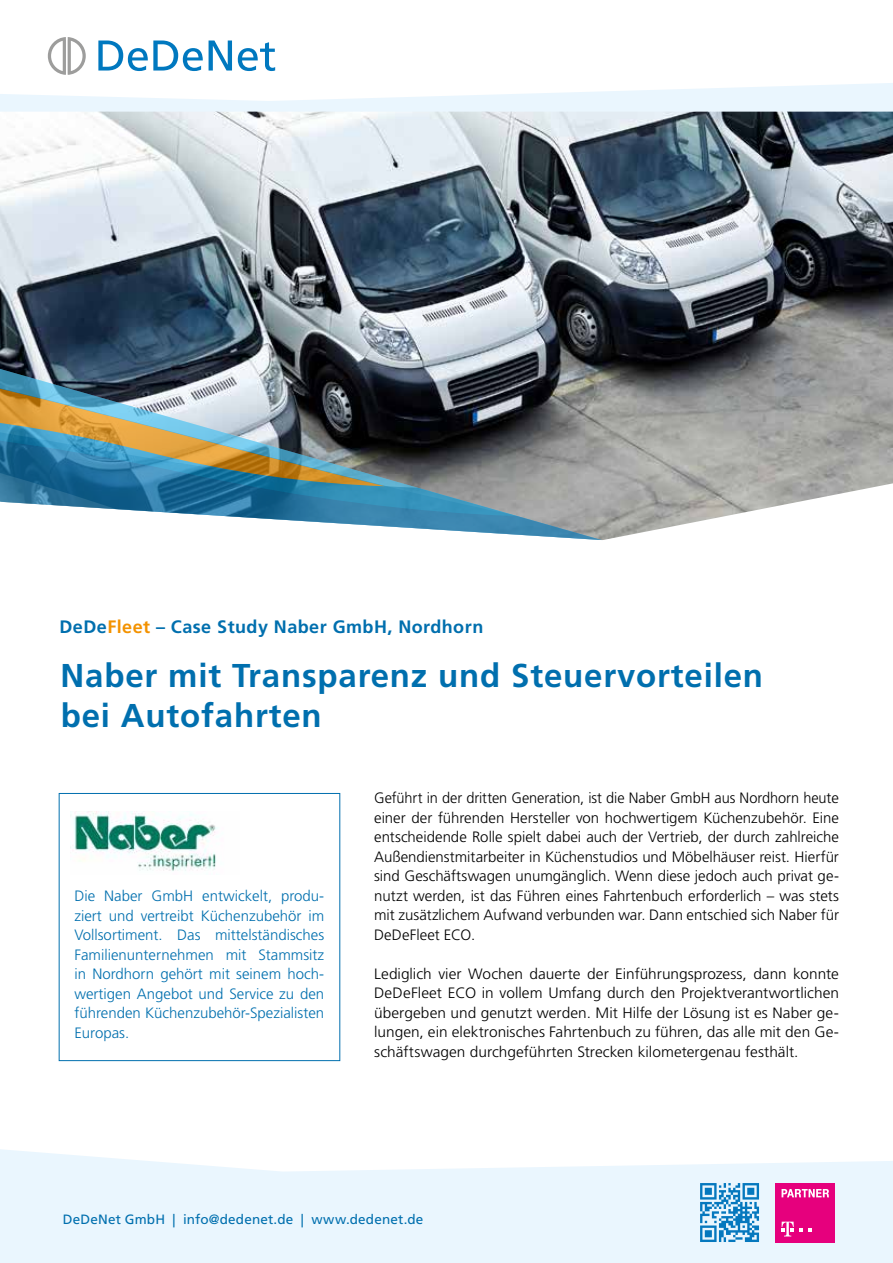
<style>
.page{position:relative;width:893px;height:1263px;background:#fff}
.page>*{position:absolute;margin:0;border:0;box-sizing:border-box;transform-origin:0 0}
.t1{font:700 33px/39.6px "Frutiger LT Std";letter-spacing:.025em;color:#006fae}
.t2{font:700 18px "Frutiger LT Std";letter-spacing:.025em;color:#006fae}
.t3{font:300 15px/19.5px "Frutiger LT Std";color:#000;text-align:justify}
.t4{font:300 15px/19.5px "Frutiger LT Std";color:#006fae;text-align:justify}
.t5{font:13.5px "Frutiger LT Std";letter-spacing:.015em;color:#006fae}
.s1{color:#f39200}
</style>
<div class="page">
<img style="left:0;top:112px;width:893px;height:428px">
<svg style="left:0;top:1149px;width:893px;height:114px;background:#edf6fd"></svg>
<div style="left:59px;top:793px;width:281px;height:268px;border:1px solid #006fae"></div>
<svg style="left:98px;top:41px;width:105px;height:30px"></svg>
<svg style="left:209px;top:41px;width:23px;height:30px"></svg>
<svg style="left:238px;top:42px;width:37px;height:29px"></svg>
<svg style="left:48px;top:37px;width:38px;height:38px"></svg>
<svg style="left:0;top:369px;width:602px;height:171px;background:#707c83"></svg>
<img style="left:0;top:369px;width:385px;height:161px">
<div style="left:776px;top:1183px;width:59px;height:59px;background:#e6007d"></div>
<svg style="left:781px;top:1221px;width:13px;height:15px"></svg>
<svg style="left:781px;top:1189px;width:48px;height:8px"></svg>
<svg style="left:700px;top:1183px;width:59px;height:59px;background:#6eb2db"></svg>
<svg style="left:0;top:83px;width:893px;height:29px"></svg>
<img style="left:70px;top:812px;width:148px;height:59px">
<p class="t2" style="left:60px;top:616px;width:425px">DeDe<span class="s1">Fleet</span> – Case Study Naber GmbH, Nordhorn</p>
<h1 class="t1" style="left:61px;top:656px;width:704px">Naber mit Transparenz und Steuervorteilen bei Autofahrten</h1>
<p class="t4" style="left:74px;top:886px;width:251px">Die Naber GmbH entwickelt, produ&shy;ziert und vertreibt Küchenzubehör im Vollsortiment. Das mittelständisches Familienunternehmen mit Stammsitz in Nordhorn gehört mit seinem hoch&shy;wertigen Angebot und Service zu den führenden Küchenzubehör-Spezialisten Europas.</p>
<p class="t3" style="left:374px;top:788px;width:466px">Geführt in der dritten Generation, ist die Naber GmbH aus Nordhorn heute einer der führenden Hersteller von hochwertigem Küchenzubehör. Eine entscheidende Rolle spielt dabei auch der Vertrieb, der durch zahlreiche Außendienstmitarbeiter in Küchenstudios und Möbelhäuser reist. Hierfür sind Geschäftswagen unumgänglich. Wenn diese jedoch auch privat ge&shy;nutzt werden, ist das Führen eines Fahrtenbuch erforderlich – was stets mit zusätzlichem Aufwand verbunden war. Dann entschied sich Naber für DeDeFleet ECO.</p>
<p class="t3" style="left:374px;top:964px;width:466px">Lediglich vier Wochen dauerte der Einführungsprozess, dann konnte DeDeFleet ECO in vollem Umfang durch den Projektverantwortlichen übergeben und genutzt werden. Mit Hilfe der Lösung ist es Naber ge&shy;lungen, ein elektronisches Fahrtenbuch zu führen, das alle mit den Ge&shy;schäftswagen durchgeführten Strecken kilometergenau festhält.</p>
<p class="t5" style="left:63px;top:1211px;width:362px">DeDeNet GmbH | info@dedenet.de | www.dedenet.de</p>
</div>
